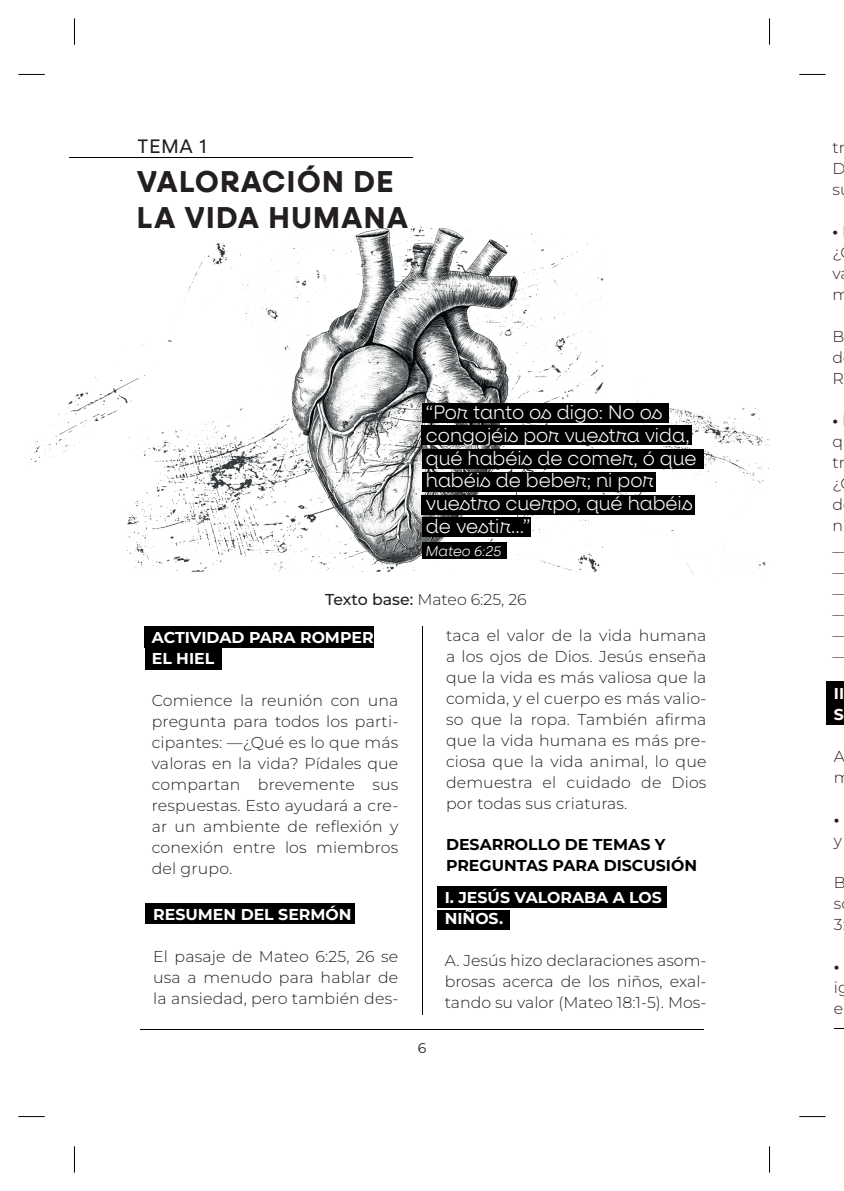
<style>
.page{position:relative;width:844px;height:1191px;background:#fff}
.page>*{position:absolute;margin:0;border:0;box-sizing:border-box;transform-origin:0 0}
.t1{font:700 29.75px/35.7px "Neulis";letter-spacing:.05em;color:#231f20}
.t2{font:300 19.25px/22.8px "Neulis";color:#fff}
.t3{font:19.25px "Neulis";color:#231f20}
.t4{font:300 15.75px/21px "Montserrat";letter-spacing:.01em;color:#231f20;text-align:justify}
.t5{font:700 15.75px/21px "Montserrat";color:#fff}
.t6{font:700 15.75px/21px "Montserrat";color:#000001}
.t7{font:700 15.75px "Montserrat";color:#231f20}
.t8{font:italic 300 14px "Neulis";letter-spacing:-.005em;color:#fff}
.t9{font:14px "Montserrat";color:#231f20}
.s1{font-weight:500}
</style>
<div class="page">
<hr style="left:140px;top:1029px;width:563px;height:1px;background:#000001">
<div style="left:145px;top:649px;width:76px;height:21px;background:#000001"></div>
<div style="left:437px;top:910px;width:73px;height:20px;background:#000001"></div>
<div style="left:144px;top:626px;width:230px;height:22px;background:#000001"></div>
<img style="left:30px;top:225px;width:739px;height:352px">
<hr style="left:69px;top:157px;width:344px;height:1px;background:#000001">
<div style="left:422px;top:403px;width:246px;height:20px;background:#000001"></div>
<div style="left:421px;top:426px;width:271px;height:19px;background:#000001"></div>
<div style="left:422px;top:449px;width:281px;height:19px;background:#000001"></div>
<div style="left:422px;top:472px;width:234px;height:19px;background:#000001"></div>
<div style="left:422px;top:542px;width:84px;height:16px;background:#000001"></div>
<div style="left:145px;top:904px;width:209px;height:20px;background:#000001"></div>
<hr style="left:422px;top:626px;width:1px;height:388px;background:#000001">
<div style="left:437px;top:887px;width:230px;height:21px;background:#000001"></div>
<div style="left:421px;top:495px;width:274px;height:19px;background:#000001"></div>
<div style="left:422px;top:517px;width:109px;height:20px;background:#000001"></div>
<div style="left:826px;top:681px;width:17px;height:21px;background:#000001"></div>
<div style="left:826px;top:703px;width:17px;height:22px;background:#000001"></div>
<svg style="left:18px;top:74px;width:27px;height:1px"></svg>
<svg style="left:799px;top:74px;width:26px;height:1px"></svg>
<svg style="left:18px;top:1116px;width:27px;height:1px"></svg>
<svg style="left:799px;top:1116px;width:26px;height:1px"></svg>
<svg style="left:74px;top:18px;width:1px;height:27px"></svg>
<svg style="left:74px;top:1146px;width:1px;height:26px"></svg>
<svg style="left:769px;top:18px;width:1px;height:27px"></svg>
<svg style="left:769px;top:1146px;width:1px;height:26px"></svg>
<p class="t3" style="left:137px;top:135px;width:71px">TEMA 1</p>
<h1 class="t1" style="left:137px;top:165px;width:272px">VALORACIÓN DE<br>LA VIDA HUMANA</h1>
<p class="t2" style="left:426px;top:401px;width:272px">“Por tanto os digo: No os congojéis por vuestra vida, qué habéis de comer, ó que habéis de beber; ni por vuestro cuerpo, qué habéis de vestir…”</p>
<p class="t8" style="left:426px;top:543px;width:77px">Mateo 6:25</p>
<p class="t4" style="left:325px;top:588px;width:203px"><span class="s1">Texto base:</span> Mateo 6:25, 26</p>
<p class="t5" style="left:152px;top:626px;width:223px">ACTIVIDAD PARA ROMPER<br>EL HIEL</p>
<p class="t4" style="left:152px;top:689px;width:248px">Comience la reunión con una pregunta para todos los parti&shy;cipantes: —¿Qué es lo que más valoras en la vida? Pídales que compartan brevemente sus respuestas. Esto ayudará a cre&shy;ar un ambiente de reflexión y conexión entre los miembros del grupo.</p>
<p class="t5" style="left:153px;top:903px;width:200px">RESUMEN DEL SERMÓN</p>
<p class="t4" style="left:153px;top:945px;width:246px">El pasaje de Mateo 6:25, 26 se usa a menudo para hablar de la ansiedad, pero también des-</p>
<p class="t9" style="left:418px;top:1038px;width:10px">6</p>
<p class="t4" style="left:446px;top:624px;width:262px">taca el valor de la vida humana a los ojos de Dios. Jesús enseña que la vida es más valiosa que la comida, y el cuerpo es más valio&shy;so que la ropa. También afirma que la vida humana es más pre&shy;ciosa que la vida animal, lo que demuestra el cuidado de Dios por todas sus criaturas.</p>
<p class="t6" style="left:446px;top:833px;width:252px">DESARROLLO DE TEMAS Y<br>PREGUNTAS PARA DISCUSIÓN</p>
<p class="t5" style="left:444px;top:886px;width:219px">I. JESÚS VALORABA A LOS<br>NIÑOS.</p>
<p class="t4" style="left:444px;top:949px;width:263px">A. Jesús hizo declaraciones asom&shy;brosas acerca de los niños, exal&shy;tando su valor (Mateo 18:1-5). Mos-</p>
<p class="t4" style="left:832px;top:136px;width:15px">tr D s</p>
<p class="t7" style="left:832px;top:220px;width:7px">•</p>
<p class="t4" style="left:832px;top:241px;width:18px;text-align:left">¿ v m</p>
<p class="t4" style="left:832px;top:325px;width:13px">B d R</p>
<p class="t7" style="left:832px;top:409px;width:7px">•</p>
<p class="t4" style="left:832px;top:430px;width:14px;text-align:left">q tr ¿ d n _ _ _ _ _ _</p>
<p class="t5" style="left:833px;top:682px;width:12px">II<br>S</p>
<p class="t4" style="left:833px;top:745px;width:18px">A m</p>
<p class="t7" style="left:833px;top:808px;width:7px">•</p>
<p class="t4" style="left:833px;top:829px;width:10px">y</p>
<p class="t4" style="left:833px;top:871px;width:13px;text-align:left">B s<br>3</p>
<p class="t7" style="left:833px;top:955px;width:7px">•</p>
<p class="t4" style="left:833px;top:976px;width:16px">ig e</p>
</div>
